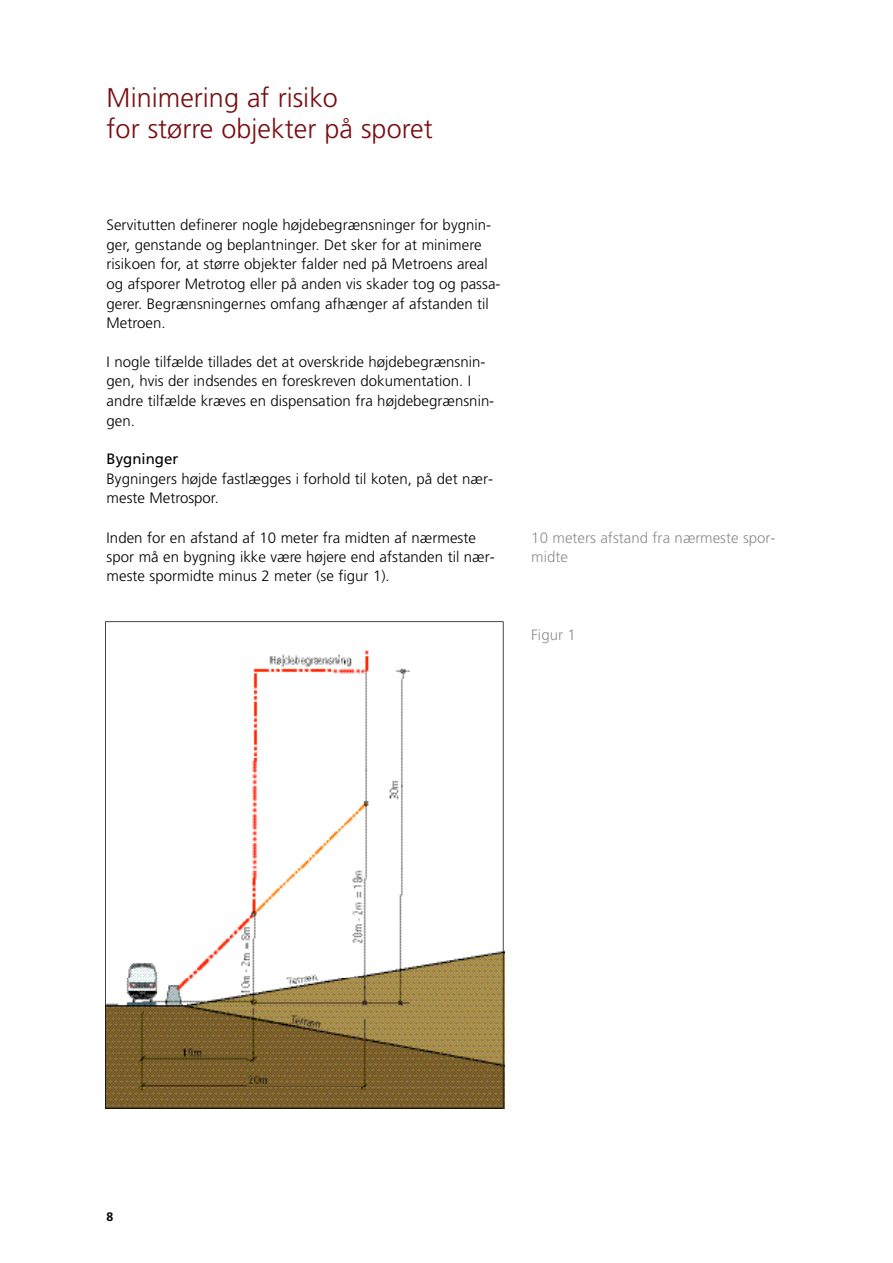
<style>
.page{position:relative;width:893px;height:1263px;background:#fff}
.page>*{position:absolute;margin:0;border:0;box-sizing:border-box;transform-origin:0 0}
.t1{font:300 27px/31.3px "Frutiger";color:#790d11}
.t2{font:300 15px/19.5px "Frutiger";color:#000}
.t3{font:300 15px/19.5px "Frutiger";color:#8d8f8c}
.t4{font:15px "Frutiger";color:#000}
.t5{font:700 12.3px "Frutiger";color:#000}
</style>
<div class="page">
<svg style="left:105px;top:621px;width:398px;height:488px"></svg>
<h1 class="t1" style="left:107px;top:84px;width:327px">Minimering af risiko<br>for større objekter på sporet</h1>
<p class="t2" style="left:107px;top:217px;width:395px">Servitutten definerer nogle højdebegrænsninger for bygnin&shy;ger, genstande og beplantninger. Det sker for at minimere risikoen for, at større objekter falder ned på Metroens areal og afsporer Metrotog eller på anden vis skader tog og passa&shy;gerer. Begrænsningernes omfang afhænger af afstanden til Metroen.</p>
<p class="t2" style="left:107px;top:353px;width:389px">I nogle tilfælde tillades det at overskride højdebegrænsnin&shy;gen, hvis der indsendes en foreskreven dokumentation. I andre tilfælde kræves en dispensation fra højdebegrænsnin&shy;gen.</p>
<p class="t4" style="left:107px;top:453px;width:73px">Bygninger</p>
<p class="t2" style="left:107px;top:470px;width:388px">Bygningers højde fastlægges i forhold til koten, på det nær&shy;meste Metrospor.</p>
<p class="t2" style="left:107px;top:529px;width:389px">Inden for en afstand af 10 meter fra midten af nærmeste spor må en bygning ikke være højere end afstanden til nær&shy;meste spormidte minus 2 meter (se figur 1).</p>
<p class="t3" style="left:531px;top:529px;width:246px">10 meters afstand fra nærmeste spor&shy;midte</p>
<p class="t3" style="left:531px;top:626px;width:46px">Figur 1</p>
<p class="t5" style="left:107px;top:1212px;width:8px">8</p>
</div>
